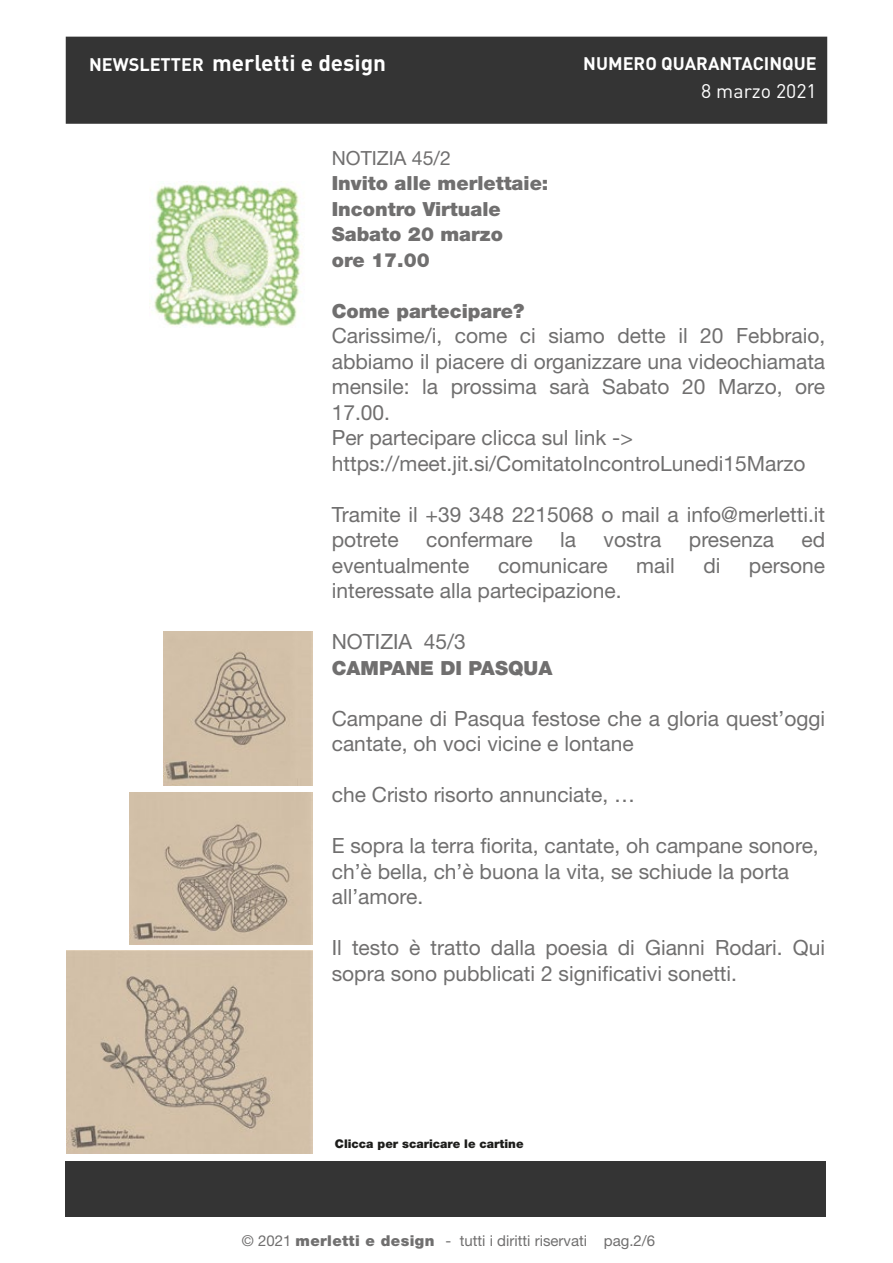
<style>
.page{position:relative;width:893px;height:1263px;background:#fff}
.page>*{position:absolute;margin:0;border:0;box-sizing:border-box;transform-origin:0 0}
.t1{font:700 22.5px "DIN";color:#fff}
.t2{font:21px/25.5px "Helvetica Neue";color:#706f6f}
.t3{font:900 19.5px/25.5px "Helvetica Neue";color:#706f6f}
.t4{font:19.5px "Helvetica Neue";color:#706f6f}
.t5{font:19.5px "DIN";color:#fff}
.t6{font:700 18px "DIN";color:#fff}
.t7{font:15px "Helvetica Neue";color:#706f6f}
.t8{font:900 12px "Helvetica Neue";color:#1d1d1b}
.s1{font-size:18px}
.s2{font-weight:900}
</style>
<div class="page">
<div style="left:65px;top:1161px;width:760px;height:56px;background:#343434"></div>
<img style="left:154px;top:181px;width:148px;height:147px">
<div style="left:66px;top:37px;width:761px;height:87px;background:#343434;border:2px solid #343434"></div>
<img style="left:66px;top:950px;width:246px;height:203px">
<img style="left:163px;top:631px;width:149px;height:155px">
<img style="left:129px;top:793px;width:183px;height:151px">
<p class="t1" style="left:89px;top:49px;width:299px"><span class="s1">NEWSLETTER</span> merletti e design</p>
<p class="t6" style="left:583px;top:52px;width:235px">NUMERO QUARANTACINQUE</p>
<p class="t5" style="left:701px;top:79px;width:117px">8 marzo 2021</p>
<p class="t4" style="left:332px;top:146px;width:121px">NOTIZIA 45/2</p>
<p class="t3" style="left:332px;top:171px;width:218px">Invito alle merlettaie:<br>Incontro Virtuale<br>Sabato 20 marzo<br>ore 17.00</p>
<p class="t3" style="left:332px;top:298px;width:194px">Come partecipare?</p>
<p class="t2" style="left:332px;top:323px;width:495px">Carissime/i, come ci siamo dette il 20 Febbraio, abbiamo il piacere di organizzare una videochiamata mensile: la prossima sarà Sabato 20 Marzo, ore 17.00.<br>Per partecipare clicca sul link -&gt; https://meet.jit.si/ComitatoIncontroLunedi15Marzo</p>
<p class="t2" style="left:332px;top:501px;width:495px">Tramite il +39 348 2215068 o mail a info@merletti.it potrete</p>
<p class="t2" style="left:426px;top:527px;width:108px">confermare</p>
<p class="t2" style="left:560px;top:527px;width:17px">la</p>
<p class="t2" style="left:603px;top:527px;width:59px">vostra</p>
<p class="t2" style="left:689px;top:527px;width:87px">presenza</p>
<p class="t2" style="left:801px;top:527px;width:25px">ed</p>
<p class="t2" style="left:332px;top:552px;width:139px">eventualmente</p>
<p class="t2" style="left:498px;top:552px;width:111px">comunicare</p>
<p class="t2" style="left:636px;top:552px;width:40px">mail</p>
<p class="t2" style="left:703px;top:552px;width:19px">di</p>
<p class="t2" style="left:749px;top:552px;width:78px">persone</p>
<p class="t2" style="left:332px;top:578px;width:291px">interessate alla partecipazione.</p>
<p class="t2" style="left:332px;top:629px;width:136px">NOTIZIA 45/3</p>
<p class="t3" style="left:332px;top:655px;width:222px">CAMPANE DI PASQUA</p>
<p class="t2" style="left:332px;top:705px;width:495px">Campane di Pasqua festose che a gloria quest’oggi cantate, oh voci vicine e lontane</p>
<p class="t2" style="left:332px;top:782px;width:305px">che Cristo risorto annunciate, …</p>
<p class="t2" style="left:332px;top:833px;width:488px">E sopra la terra fiorita, cantate, oh campane sonore, ch’è bella, ch’è buona la vita, se schiude la porta all’amore.</p>
<p class="t2" style="left:332px;top:935px;width:495px">Il testo è tratto dalla poesia di Gianni Rodari. Qui sopra sono pubblicati 2 significativi sonetti.</p>
<p class="t8" style="left:335px;top:1137px;width:190px">Clicca per scaricare le cartine</p>
<p class="t7" style="left:242px;top:1232px;width:415px">© 2021 <span class="s2">merletti e design</span> - tutti i diritti riservati pag.2/6</p>
</div>
